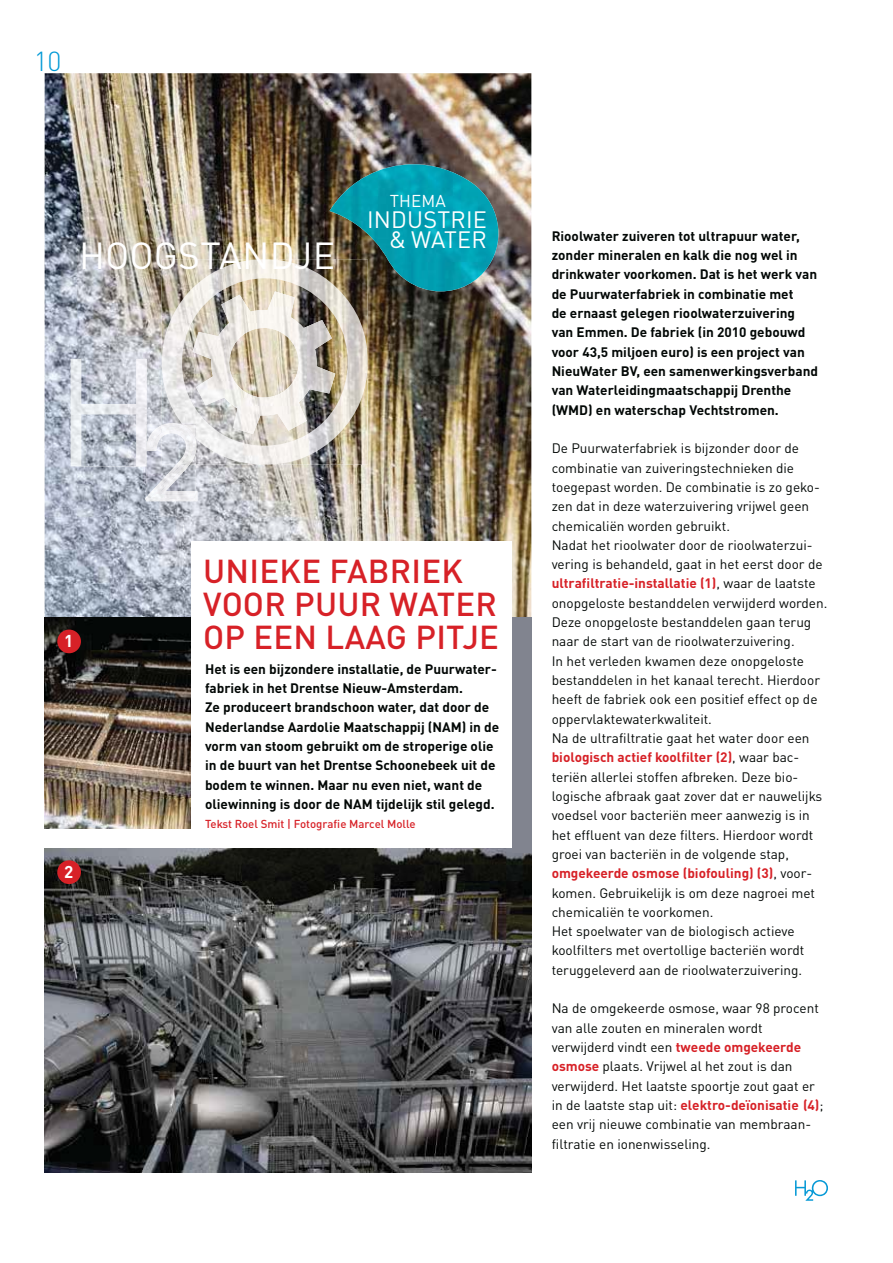
<style>
.page{position:relative;width:893px;height:1263px;background:#fff}
.page>*{position:absolute;margin:0;border:0;box-sizing:border-box;transform-origin:0 0}
.t1{font:37.2px "DIN Pro";letter-spacing:.01em;color:#fff}
.t2{font:500 32.85px/32.8px "DIN Pro";letter-spacing:.01em;color:#d72127}
.t3{font:300 27.15px "DIN Pro";color:#0099d6}
.t4{font:23.4px/19.6px "DIN Pro";letter-spacing:.01em;color:#fff;text-align:right}
.t5{font:16.95px "DIN Pro";letter-spacing:.01em;color:#fff}
.t6{font:700 16.95px "DIN Pro";color:#fff}
.t7{font:13.65px/19.4px "DIN Pro";color:#030806}
.t8{font:700 13.65px/19.4px "DIN Pro";color:#030806}
.t9{font:500 11.4px "DIN Pro";color:#d72127}
.s1{font-weight:700;color:#d72127}
</style>
<div class="page">
<svg style="left:795px;top:1180px;width:33px;height:21px"></svg>
<img style="left:45px;top:73px;width:486px;height:545px">
<img style="left:45px;top:848px;width:486px;height:325px">
<img style="left:162px;top:259px;width:206px;height:206px">
<img style="left:71px;top:359px;width:76px;height:107px">
<img style="left:145px;top:423px;width:52px;height:78px">
<img style="left:146px;top:425px;width:50px;height:75px">
<img style="left:193px;top:291px;width:142px;height:143px">
<img style="left:45px;top:618px;width:146px;height:211px">
<div style="left:192px;top:542px;width:320px;height:306px;background:#fff"></div>
<div style="left:512px;top:618px;width:19px;height:235px;background:#81848f"></div>
<div style="left:57px;top:630px;width:24px;height:23px;background:#d72127;border-radius:50%"></div>
<div style="left:57px;top:860px;width:24px;height:24px;background:#d72127;border-radius:50%"></div>
<img style="left:330px;top:164px;width:176px;height:127px">
<h3 class="t3" style="left:34px;top:46px;width:29px">10</h3>
<h1 class="t1" style="left:79px;top:243px;width:257px">HOOGSTANDJE</h1>
<p class="t5" style="left:390px;top:195px;width:58px">THEMA</p>
<h3 class="t4" style="left:367px;top:213px;width:121px">INDUSTRIE &amp; WATER</h3>
<h2 class="t2" style="left:203px;top:556px;width:295px">UNIEKE FABRIEK<br>VOOR PUUR WATER</h2>
<p class="t6" style="left:64px;top:635px;width:11px">1</p>
<h2 class="t2" style="left:203px;top:621px;width:297px">OP EEN LAAG PITJE</h2>
<p class="t6" style="left:64px;top:866px;width:11px">2</p>
<p class="t8" style="left:205px;top:661px;width:296px">Het is een bijzondere installatie, de Puurwater - fabriek in het Drentse Nieuw-Amsterdam.<br>Ze produceert brandschoon water, dat door de Nederlandse Aardolie Maatschappij (NAM) in de vorm van stoom gebruikt om de stroperige olie in de buurt van het Drentse Schoonebeek uit de bodem te winnen. Maar nu even niet, want de oliewinning is door de NAM tijdelijk stil gelegd.</p>
<p class="t9" style="left:205px;top:818px;width:212px">Tekst Roel Smit | Fotografie Marcel Molle</p>
<p class="t8" style="left:552px;top:228px;width:268px">Rioolwater zuiveren tot ultrapuur water, zonder mineralen en kalk die nog wel in drinkwater voorkomen. Dat is het werk van de Puurwaterfabriek in combinatie met<br>de ernaast gelegen rioolwaterzuivering van Emmen. De fabriek (in 2010 gebouwd voor 43,5 miljoen euro) is een project van NieuWater BV, een samenwerkingsverband van Waterleidingmaatschappij Drenthe (WMD) en waterschap Vechtstromen.</p>
<p class="t7" style="left:552px;top:440px;width:277px">De Puurwaterfabriek is bijzonder door de combinatie van zuiveringstechnieken die toegepast worden. De combinatie is zo geko&shy;zen dat in deze waterzuivering vrijwel geen chemicaliën worden gebruikt.<br>Nadat het rioolwater door de rioolwaterzui&shy;vering is behandeld, gaat in het eerst door de <span class="s1">ultrafiltratie-installatie (1)</span>, waar de laatste onopgeloste bestanddelen verwijderd worden.<br>Deze onopgeloste bestanddelen gaan terug naar de start van de rioolwaterzuivering.<br>In het verleden kwamen deze onopgeloste bestanddelen in het kanaal terecht. Hierdoor heeft de fabriek ook een positief effect op de oppervlaktewaterkwaliteit.<br>Na de ultrafiltratie gaat het water door een <span class="s1">biologisch actief koolfilter (2)</span>, waar bac&shy;teriën allerlei stoffen afbreken. Deze bio&shy;logische afbraak gaat zover dat er nauwelijks voedsel voor bacteriën meer aanwezig is in het effluent van deze filters. Hierdoor wordt groei van bacteriën in de volgende stap, <span class="s1">omgekeerde osmose (biofouling) (3)</span>, voor&shy;komen. Gebruikelijk is om deze nagroei met chemicaliën te voorkomen.<br>Het spoelwater van de biologisch actieve koolfilters met overtollige bacteriën wordt teruggeleverd aan de rioolwaterzuivering.</p>
<p class="t7" style="left:552px;top:1000px;width:273px">Na de omgekeerde osmose, waar 98 procent van alle zouten en mineralen wordt verwijderd vindt een <span class="s1">tweede omgekeerde osmose</span> plaats. Vrijwel al het zout is dan verwijderd. Het laatste spoortje zout gaat er in de laatste stap uit: <span class="s1">elektro-deïonisatie (4)</span>; een vrij nieuwe combinatie van membraan&shy;filtratie en ionenwisseling.</p>
</div>
